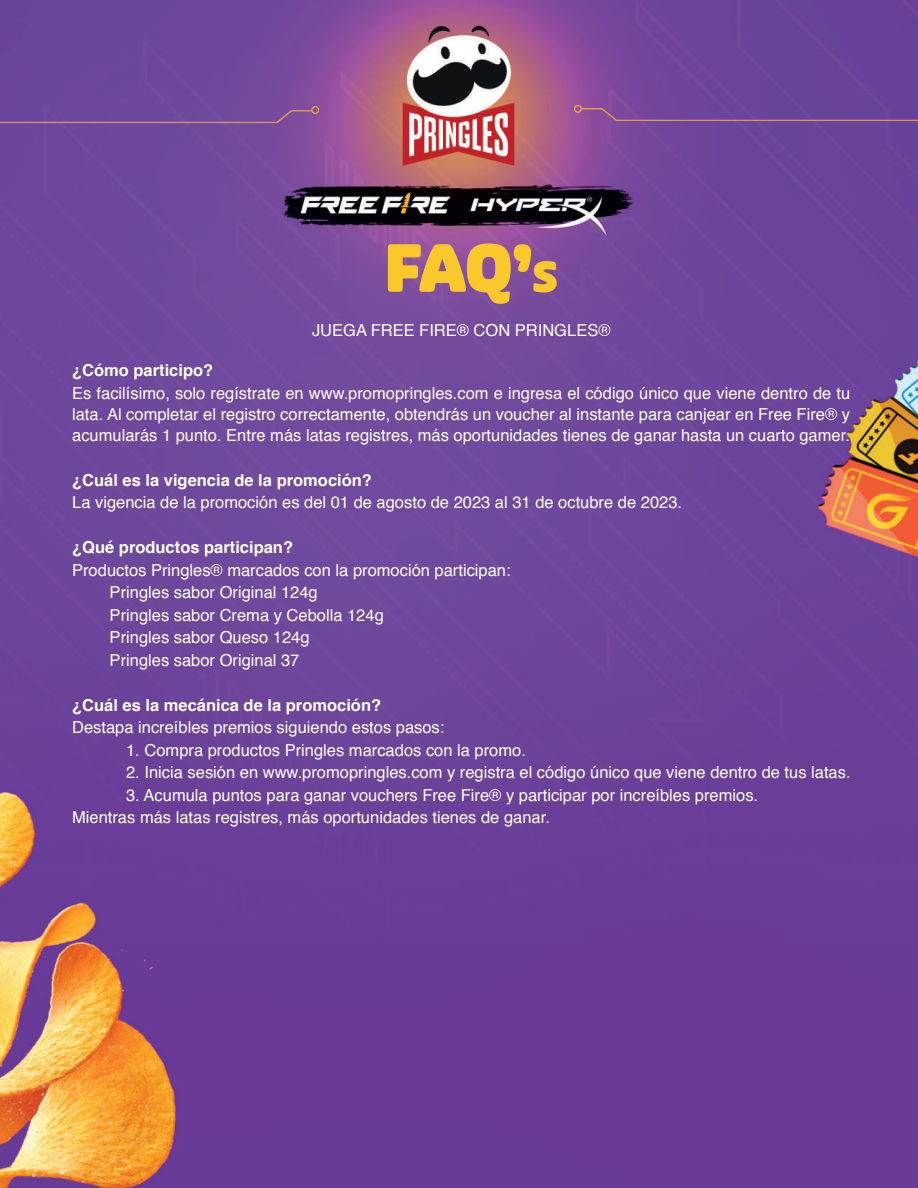
<style>
.page{position:relative;width:918px;height:1188px;background:#fff}
.page>*{position:absolute;margin:0;border:0;box-sizing:border-box;transform-origin:0 0}
.t1{font:64.65px "Pinup";color:#fac82a}
.t2{font:16.5px/22.5px "Helvetica";color:#fff}
.t3{font:700 16.5px "Helvetica";color:#fff}
.s1{font-size:41.4px}
</style>
<div class="page">
<img style="left:0;top:0;width:918px;height:1188px">
<h1 class="t1" style="left:384px;top:230px;width:176px">FAQ’<span class="s1">S</span></h1>
<p class="t2" style="left:312px;top:319px;width:300px">JUEGA FREE FIRE® CON PRINGLES®</p>
<p class="t3" style="left:72px;top:360px;width:143px">¿Cómo participo?</p>
<p class="t2" style="left:72px;top:383px;width:780px;line-height:21px;text-align:justify">Es facilísimo, solo regístrate en www.promopringles.com e ingresa el código único que viene dentro de tu lata. Al completar el registro correctamente, obtendrás un voucher al instante para canjear en Free Fire® y acumularás 1 punto. Entre más latas registres, más oportunidades tienes de ganar hasta un cuarto gamer.</p>
<p class="t3" style="left:72px;top:470px;width:301px">¿Cuál es la vigencia de la promoción?</p>
<p class="t2" style="left:72px;top:492px;width:611px">La vigencia de la promoción es del 01 de agosto de 2023 al 31 de octubre de 2023.</p>
<p class="t3" style="left:72px;top:537px;width:222px">¿Qué productos participan?</p>
<p class="t2" style="left:110px;top:559px;width:403px;text-indent:-38px">Productos Pringles® marcados con la promoción participan:<br>Pringles sabor Original 124g<br>Pringles sabor Crema y Cebolla 124g<br>Pringles sabor Queso 124g<br>Pringles sabor Original 37</p>
<p class="t3" style="left:72px;top:695px;width:311px">¿Cuál es la mecánica de la promoción?</p>
<p class="t2" style="left:72px;top:717px;width:374px">Destapa increíbles premios siguiendo estos pasos:</p>
<p class="t2" style="left:126px;top:739px;width:401px">1. Compra productos Pringles marcados con la promo.</p>
<p class="t2" style="left:126px;top:762px;width:726px">2. Inicia sesión en www.promopringles.com y registra el código único que viene dentro de tus latas.</p>
<p class="t2" style="left:72px;top:784px;width:688px;text-indent:54px">3. Acumula puntos para ganar vouchers Free Fire® y participar por increíbles premios.<br>Mientras más latas registres, más oportunidades tienes de ganar.</p>
</div>
